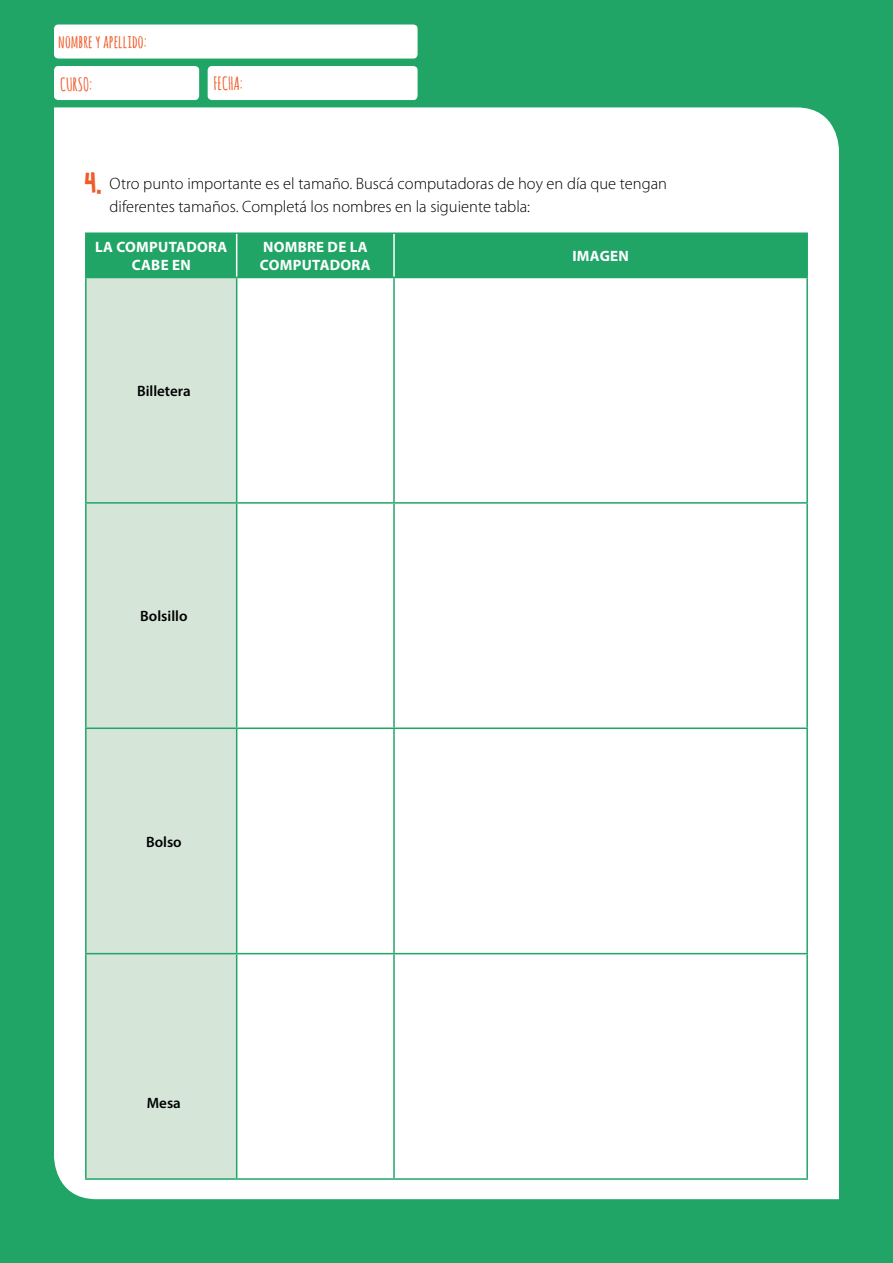
<style>
.page{position:relative;width:893px;height:1263px;background:#21a567}
.page>*{position:absolute;margin:0;border:0;box-sizing:border-box;transform-origin:0 0}
.t1{font:700 18px "Amatic SC";color:#f15a29}
.t2{font:300 16.5px/22.5px "Myriad Pro";color:#000}
.t3{font:700 15px/18px "Myriad Pro";letter-spacing:.02em;color:#fff;text-align:center}
.t4{font:600 15px "Myriad Pro";color:#000}
.s1{font-family:"DK Prince Frog";font-weight:400;font-size:30px;color:#f15a29}
.s2{font-family:"DK Cut Along";font-weight:400;font-size:30px;color:#f15a29}
</style>
<div class="page">
<div style="left:54px;top:107px;width:785px;height:1092px;background:#fff"></div>
<div style="left:54px;top:25px;width:364px;height:34px;background:#fff;border-radius:4px"></div>
<div style="left:54px;top:66px;width:145px;height:34px;background:#fff;border-radius:4px"></div>
<div style="left:208px;top:66px;width:210px;height:34px;background:#fff;border-radius:4px"></div>
<svg style="left:87px;top:234px;width:719px;height:43px"></svg>
<div style="left:87px;top:278px;width:149px;height:900px;background:#d5e6d8"></div>
<hr style="left:85px;top:502px;width:152px;height:2px;background:#21a567">
<hr style="left:85px;top:727px;width:152px;height:2px;background:#21a567">
<hr style="left:85px;top:953px;width:152px;height:1px;background:#21a567">
<hr style="left:236px;top:234px;width:1px;height:43px;background:#fff">
<hr style="left:393px;top:234px;width:2px;height:43px;background:#fff">
<hr style="left:393px;top:278px;width:2px;height:224px;background:#21a567">
<hr style="left:394px;top:502px;width:414px;height:2px;background:#21a567">
<hr style="left:393px;top:504px;width:2px;height:223px;background:#21a567">
<hr style="left:237px;top:727px;width:157px;height:2px;background:#21a567">
<hr style="left:394px;top:727px;width:414px;height:2px;background:#21a567">
<hr style="left:393px;top:729px;width:2px;height:224px;background:#21a567">
<hr style="left:237px;top:953px;width:157px;height:1px;background:#21a567">
<hr style="left:394px;top:953px;width:414px;height:1px;background:#21a567">
<hr style="left:393px;top:954px;width:2px;height:224px;background:#21a567">
<hr style="left:85px;top:278px;width:2px;height:224px;background:#21a567">
<hr style="left:85px;top:504px;width:2px;height:223px;background:#21a567">
<hr style="left:85px;top:729px;width:2px;height:224px;background:#21a567">
<hr style="left:85px;top:954px;width:2px;height:224px;background:#21a567">
<hr style="left:85px;top:1178px;width:152px;height:2px;background:#21a567">
<hr style="left:85px;top:232px;width:152px;height:2px;background:#21a567">
<hr style="left:85px;top:234px;width:2px;height:43px;background:#21a567">
<hr style="left:237px;top:232px;width:157px;height:2px;background:#21a567">
<hr style="left:394px;top:232px;width:414px;height:2px;background:#21a567">
<hr style="left:806px;top:234px;width:2px;height:43px;background:#21a567">
<hr style="left:85px;top:277px;width:152px;height:1px;background:#21a567">
<hr style="left:237px;top:277px;width:157px;height:1px;background:#21a567">
<hr style="left:394px;top:277px;width:414px;height:1px;background:#21a567">
<hr style="left:237px;top:502px;width:157px;height:2px;background:#21a567">
<hr style="left:236px;top:278px;width:1px;height:224px;background:#21a567">
<hr style="left:806px;top:278px;width:2px;height:224px;background:#21a567">
<hr style="left:236px;top:504px;width:1px;height:223px;background:#21a567">
<hr style="left:236px;top:729px;width:1px;height:224px;background:#21a567">
<hr style="left:236px;top:954px;width:1px;height:224px;background:#21a567">
<hr style="left:806px;top:954px;width:2px;height:224px;background:#21a567">
<hr style="left:806px;top:504px;width:2px;height:223px;background:#21a567">
<hr style="left:806px;top:729px;width:2px;height:224px;background:#21a567">
<hr style="left:237px;top:1178px;width:157px;height:2px;background:#21a567">
<hr style="left:394px;top:1178px;width:414px;height:2px;background:#21a567">
<p class="t1" style="left:58px;top:29px;width:90px">nombre y apellido:</p>
<p class="t1" style="left:60px;top:72px;width:34px">CURSO:</p>
<p class="t1" style="left:214px;top:71px;width:31px">FECHA:</p>
<p class="t2" style="left:110px;top:173px;width:559px;text-indent:-26px"><span class="s1">4</span><span class="s2">.</span> Otro punto importante es el tamaño. Buscá computadoras de hoy en día que tengan diferentes tamaños. Completá los nombres en la siguiente tabla:</p>
<p class="t3" style="left:95px;top:237px;width:134px">LA COMPUTADORA<br>CABE EN</p>
<p class="t3" style="left:260px;top:237px;width:112px;text-align:left">NOMBRE DE LA<br>COMPUTADORA</p>
<p class="t3" style="left:572px;top:246px;width:58px">IMAGEN</p>
<p class="t4" style="left:137px;top:381px;width:55px">Billetera</p>
<p class="t4" style="left:140px;top:607px;width:49px">Bolsillo</p>
<p class="t4" style="left:146px;top:832px;width:37px">Bolso</p>
<p class="t4" style="left:147px;top:1093px;width:36px">Mesa</p>
</div>
